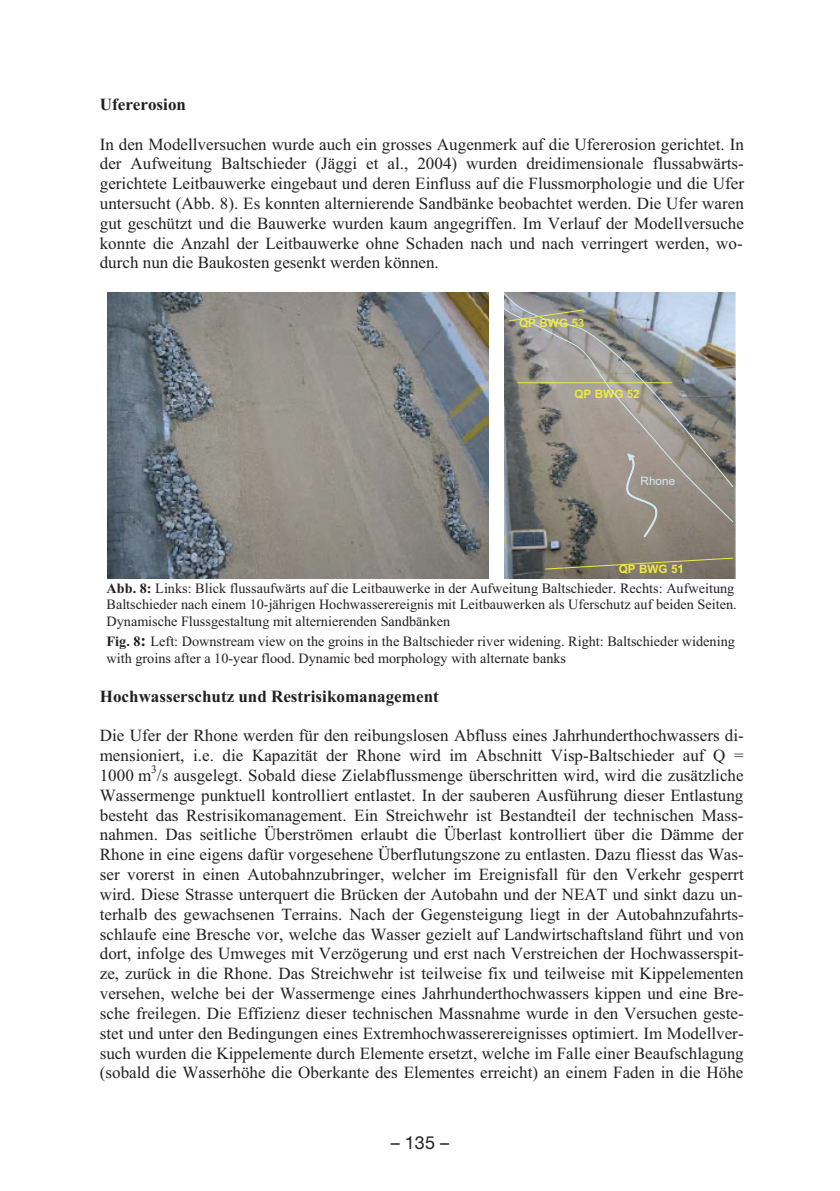
<style>
.page{position:relative;width:840px;height:1191px;background:#fff}
.page>*{position:absolute;margin:0;border:0;box-sizing:border-box;transform-origin:0 0}
.t1{font:18px "Helvetica Neue";color:#231f20}
.t2{font:17px/19.8px "Times New Roman";color:#231f20;text-align:justify}
.t3{font:700 17px "Times New Roman";color:#231f20}
.t4{font:14.2px/16.8px "Times New Roman";color:#231f20}
.t5{font:700 11.6px "Arial";letter-spacing:.005em;color:#eeea3f}
.t6{font:11.6px "Arial";letter-spacing:.005em;color:#cfecf1}
.t7{font:11.4px "Times New Roman";color:#231f20}
.s1{font-weight:700}
.s2{font-weight:700;font-size:17px}
</style>
<div class="page">
<svg style="left:504px;top:292px;width:231px;height:286px;background:#7a7874"></svg>
<svg style="left:517px;top:522px;width:215px;height:47px;background:#7a766a"></svg>
<svg style="left:504px;top:487px;width:228px;height:35px;background:#868279"></svg>
<svg style="left:504px;top:292px;width:228px;height:195px;background:#969693"></svg>
<svg style="left:509px;top:310px;width:74px;height:11px"></svg>
<img style="left:107px;top:292px;width:381px;height:286px">
<p class="t3" style="left:100px;top:93px;width:88px">Ufererosion</p>
<p class="t2" style="left:100px;top:134px;width:645px">In den Modellversuchen wurde auch ein grosses Augenmerk auf die Ufererosion gerichtet. In der Aufweitung Baltschieder (Jäggi et al., 2004) wurden dreidimensionale flussabwärts&shy;gerichtete Leitbauwerke eingebaut und deren Einfluss auf die Flussmorphologie und die Ufer untersucht (Abb. 8). Es konnten alternierende Sandbänke beobachtet werden. Die Ufer waren gut geschützt und die Bauwerke wurden kaum angegriffen. Im Verlauf der Modellversuche konnte die Anzahl der Leitbauwerke ohne Schaden nach und nach verringert werden, wo&shy;durch nun die Baukosten gesenkt werden können.</p>
<p class="t5" style="left:519px;top:315px;width:67px">QP BWG 53</p>
<p class="t5" style="left:574px;top:386px;width:67px">QP BWG 52</p>
<p class="t6" style="left:640px;top:474px;width:36px">Rhone</p>
<p class="t5" style="left:618px;top:561px;width:67px">QP BWG 51</p>
<p class="t4" style="left:106px;top:579px;width:631px"><span class="s1">Abb. 8:</span> Links: Blick flussaufwärts auf die Leitbauwerke in der Aufweitung Baltschieder. Rechts: Aufweitung<br>Baltschieder nach einem 10-jährigen Hochwasserereignis mit Leitbauwerken als Uferschutz auf beiden Seiten.<br>Dynamische Flussgestaltung mit alternierenden Sandbänken</p>
<p class="t4" style="left:106px;top:632px;width:629px"><span class="s1">Fig. 8</span><span class="s2">:</span> Left: Downstream view on the groins in the Baltschieder river widening. Right: Baltschieder widening with groins after a 10-year flood. Dynamic bed morphology with alternate banks</p>
<p class="t3" style="left:100px;top:684px;width:340px">Hochwasserschutz und Restrisikomanagement</p>
<p class="t2" style="left:100px;top:725px;width:645px">Die Ufer der Rhone werden für den reibungslosen Abfluss eines Jahrhunderthochwassers di&shy;mensioniert, i.e. die Kapazität der Rhone wird im Abschnitt Visp-Baltschieder auf Q = 1000 m /s ausgelegt. Sobald diese Zielabflussmenge überschritten wird, wird die zusätzliche</p>
<p class="t7" style="left:151px;top:761px;width:7px">3</p>
<p class="t2" style="left:100px;top:785px;width:645px">Wassermenge punktuell kontrolliert entlastet. In der sauberen Ausführung dieser Entlastung besteht das Restrisikomanagement. Ein Streichwehr ist Bestandteil der technischen Mass&shy;nahmen. Das seitliche Überströmen erlaubt die Überlast kontrolliert über die Dämme der Rhone in eine eigens dafür vorgesehene Überflutungszone zu entlasten. Dazu fliesst das Was&shy;ser vorerst in einen Autobahnzubringer, welcher im Ereignisfall für den Verkehr gesperrt wird. Diese Strasse unterquert die Brücken der Autobahn und der NEAT und sinkt dazu un&shy;terhalb des gewachsenen Terrains. Nach der Gegensteigung liegt in der Autobahnzufahrts&shy;schlaufe eine Bresche vor, welche das Wasser gezielt auf Landwirtschaftsland führt und von dort, infolge des Umweges mit Verzögerung und erst nach Verstreichen der Hochwasserspit&shy;ze, zurück in die Rhone. Das Streichwehr ist teilweise fix und teilweise mit Kippelementen versehen, welche bei der Wassermenge eines Jahrhunderthochwassers kippen und eine Bre&shy;sche freilegen. Die Effizienz dieser technischen Massnahme wurde in den Versuchen geste&shy;stet und unter den Bedingungen eines Extremhochwasserereignisses optimiert. Im Modellver&shy;such wurden die Kippelemente durch Elemente ersetzt, welche im Falle einer Beaufschlagung (sobald die Wasserhöhe die Oberkante des Elementes erreicht) an einem Faden in die Höhe</p>
<p class="t1" style="left:391px;top:1131px;width:25px">– 135</p>
<p class="t1" style="left:440px;top:1131px;width:10px">–</p>
</div>
